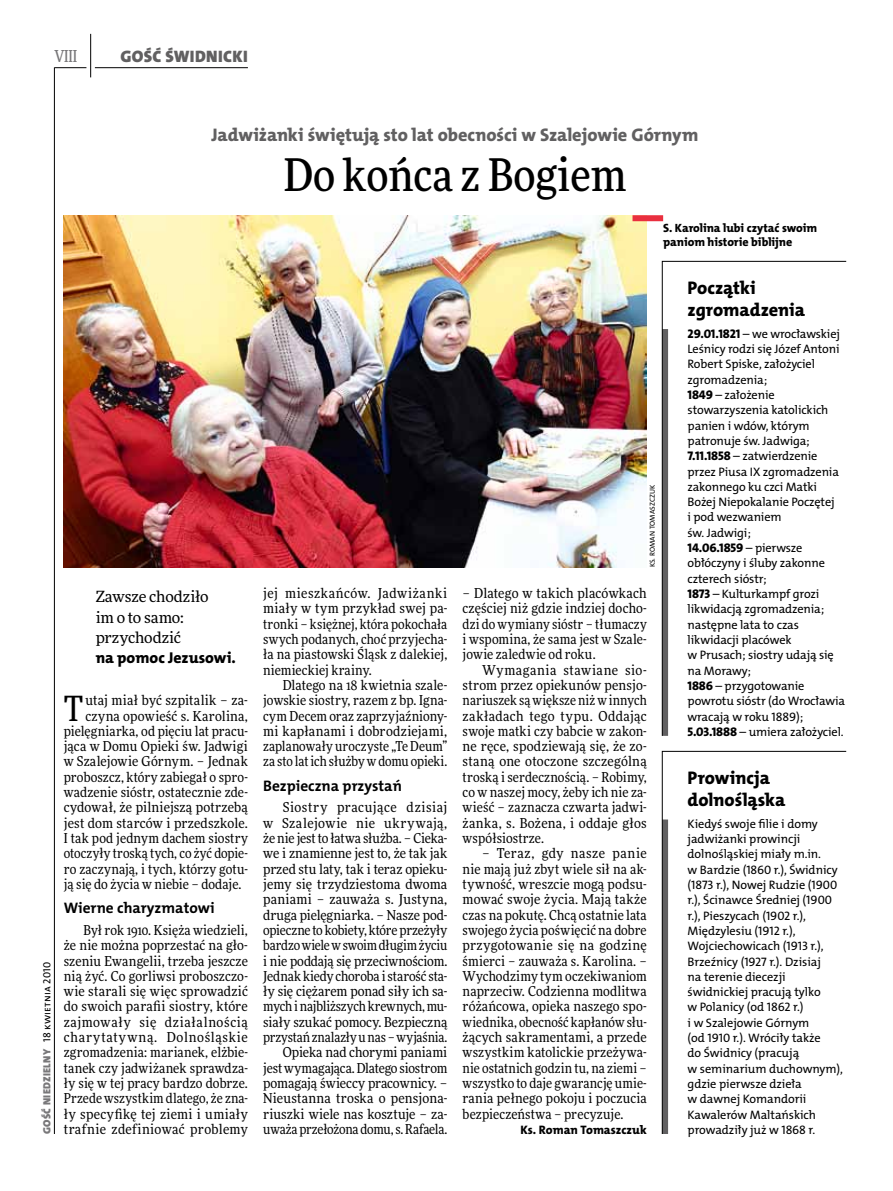
<style>
.page{position:relative;width:893px;height:1191px;background:#fff}
.page>*{position:absolute;margin:0;border:0;box-sizing:border-box;transform-origin:0 0}
.t1{font:500 45px "Freeday Narrow";color:#000}
.t2{font:34.8px "Freeday Narrow News";color:#000}
.t3{font:18.3px "The Mix HP8 Ex Bld";letter-spacing:-.005em;color:#616061}
.t4{font:18.3px/21.6px "The Mix HP8 Ex Bld";letter-spacing:-.005em;color:#000}
.t5{font:16.65px "The Mix HP9 Blk";letter-spacing:.02em;color:#616061}
.t6{font:500 16.5px "Freeday Narrow";color:#787779;scale:.9 1}
.t7{font:15.75px "The Mix HP8 Ex Bld";color:#000}
.t8{font:15.45px/20.4px "Freeday News";letter-spacing:-.005em;color:#000}
.t9{font:15.3px "The Mix HP7 Bld";color:#000}
.t10{font:13.65px/15.3px "Freeday Narrow News";letter-spacing:.005em;color:#000;text-align:justify}
.t11{font:12.6px "The Mix HP8 Ex Bld";color:#000}
.t12{font:12.3px/15.3px "The Mix HP5 Plain";letter-spacing:-.01em;color:#000}
.t13{font:12.3px "The Mix HP8 Ex Bld";color:#000}
.t14{font:12px/13.5px "The Mix HP8 Ex Bld";letter-spacing:-.005em;color:#000}
.t15{font:10.5px "The Mix HP9 Blk";letter-spacing:.025em;color:#787779}
.t16{font:7.2px "The Mix HP5 Plain";letter-spacing:.005em;color:#000}
.s1{font-family:"The Mix HP5 Plain";color:#000}
.s2{font-family:"The Mix HP8 Ex Bld";font-size:12.6px}
.s3{font-family:"The Mix HP5 Plain";font-size:12.3px}
</style>
<div class="page">
<hr style="left:54px;top:67px;width:1px;height:1067px;background:#000">
<hr style="left:90px;top:34px;width:1px;height:43px;background:#000">
<hr style="left:54px;top:67px;width:32px;height:1px;background:#000">
<hr style="left:95px;top:67px;width:153px;height:1px;background:#000">
<img style="left:64px;top:215px;width:583px;height:352px">
<svg style="left:662px;top:261px;width:185px;height:475px"></svg>
<svg style="left:662px;top:751px;width:185px;height:383px"></svg>
<div style="left:632px;top:215px;width:31px;height:6px;background:#e92f3f"></div>
<p class="t6" style="left:54px;top:46px;width:27px">VIII</p>
<p class="t5" style="left:120px;top:46px;width:129px">GOŚĆ ŚWIDNICKI</p>
<h3 class="t3" style="left:211px;top:123px;width:488px">Jadwiżanki świętują sto lat obecności w Szalejowie Górnym</h3>
<h1 class="t1" style="left:284px;top:147px;width:344px">Do końca z Bogiem</h1>
<p class="t14" style="left:663px;top:222px;width:155px">S. Karolina lubi czytać swoim paniom historie biblijne</p>
<p class="t15" style="left:40px;top:1134px;width:173px;rotate:-90deg">GOŚĆ NIEDZIELNY <span class="s1">18 kwietnia 2010</span></p>
<p class="t8" style="left:96px;top:586px;width:114px">Zawsze chodziło im o to samo: przychodzić</p>
<p class="t7" style="left:96px;top:648px;width:142px">na pomoc Jezusowi.</p>
<h2 class="t2" style="left:64px;top:686px;width:21px">T</h2>
<p class="t10" style="left:85px;top:692px;width:164px">utaj miał być szpitalik – za-</p>
<p class="t10" style="left:85px;top:708px;width:164px">czyna opowieść s. Karolina,</p>
<p class="t10" style="left:64px;top:723px;width:186px">pielęgniarka, od pięciu lat pracu-</p>
<p class="t10" style="left:64px;top:738px;width:186px">jąca w Domu Opieki św. Jadwigi</p>
<p class="t10" style="left:64px;top:754px;width:186px">w Szalejowie Górnym. – Jednak</p>
<p class="t10" style="left:64px;top:769px;width:186px">proboszcz, który zabiegał o spro-</p>
<p class="t10" style="left:64px;top:784px;width:186px">wadzenie sióstr, ostatecznie zde-</p>
<p class="t10" style="left:64px;top:799px;width:186px">cydował, że pilniejszą potrzebą</p>
<p class="t10" style="left:64px;top:815px;width:186px">jest dom starców i przedszkole.</p>
<p class="t10" style="left:64px;top:830px;width:186px">I tak pod jednym dachem siostry</p>
<p class="t10" style="left:64px;top:845px;width:186px">otoczyły troską tych, co żyć dopie-</p>
<p class="t10" style="left:64px;top:861px;width:186px">ro zaczynają, i tych, którzy gotu-</p>
<p class="t10" style="left:64px;top:876px;width:179px">ją się do życia w niebie – dodaje.</p>
<p class="t9" style="left:64px;top:898px;width:152px">Wierne charyzmatowi</p>
<p class="t10" style="left:64px;top:922px;width:186px;text-indent:20px">Był rok 1910. Księża wiedzieli, że nie można poprzestać na gło&shy;szeniu Ewangelii, trzeba jeszcze nią żyć. Co gorliwsi proboszczo&shy;wie starali się więc sprowadzić do swoich parafii siostry, które zajmowały się działalnością charytatywną. Dolnośląskie zgromadzenia: marianek, elżbie&shy;tanek czy jadwiżanek sprawdza&shy;ły się w tej pracy bardzo dobrze.<br>Przede wszystkim dlatego, że zna&shy;ły specyfikę tej ziemi i umiały trafnie zdefiniować problemy</p>
<p class="t10" style="left:263px;top:585px;width:186px">jej mieszkańców. Jadwiżanki miały w tym przykład swej pa&shy;tronki – księżnej, która pokochała swych podanych, choć przyjecha&shy;ła na piastowski Śląsk z dalekiej, niemieckiej krainy.</p>
<p class="t10" style="left:263px;top:677px;width:186px;text-indent:20px">Dlatego na 18 kwietnia szale&shy;jowskie siostry, razem z bp. Igna&shy;cym Decem oraz zaprzyjaźniony&shy;mi kapłanami i dobrodziejami, zaplanowały uroczyste „Te Deum” za sto lat ich służby w domu opieki.</p>
<p class="t9" style="left:263px;top:775px;width:140px">Bezpieczna przystań</p>
<p class="t10" style="left:263px;top:799px;width:186px;text-align:right">Siostry pracujące dzisiaj<br>w Szalejowie nie ukrywają, że nie jest to łatwa służba. – Cieka&shy;we i znamienne jest to, że tak jak przed stu laty, tak i teraz opieku&shy;jemy się trzydziestoma dwoma paniami – zauważa s. Justyna, druga pielęgniarka. – Nasze pod&shy;opieczne to kobiety, które przeżyły bardzo wiele w swoim długim życiu i nie poddają się przeciwnościom.<br>Jednak kiedy choroba i starość sta&shy;ły się ciężarem ponad siły ich sa&shy;mych i najbliższych krewnych, mu&shy;siały szukać pomocy. Bezpieczną przystań znalazły u nas – wyjaśnia.<br>Opieka nad chorymi paniami jest wymagająca. Dlatego siostrom pomagają świeccy pracownicy. –<br>Nieustanna troska o pensjona&shy;riuszki wiele nas kosztuje – za&shy;uważa przełożona domu, s. Rafaela.</p>
<p class="t16" style="left:648px;top:567px;width:83px;rotate:-90deg">ks. Roman Tomaszczuk</p>
<p class="t10" style="left:463px;top:585px;width:186px">– Dlatego w takich placówkach częściej niż gdzie indziej docho&shy;dzi do wymiany sióstr – tłumaczy i wspomina, że sama jest w Szale&shy;jowie zaledwie od roku.</p>
<p class="t10" style="left:463px;top:662px;width:186px;text-indent:20px">Wymagania stawiane sio&shy;strom przez opiekunów pensjo&shy;nariuszek są większe niż w innych zakładach tego typu. Oddając swoje matki czy babcie w zakon&shy;ne ręce, spodziewają się, że zo&shy;staną one otoczone szczególną troską i serdecznością. – Robimy, co w naszej mocy, żeby ich nie za&shy;wieść – zaznacza czwarta jadwi&shy;żanka, s. Bożena, i oddaje głos współsiostrze.</p>
<p class="t10" style="left:463px;top:845px;width:186px;text-indent:20px">– Teraz, gdy nasze panie nie mają już zbyt wiele sił na ak&shy;tywność, wreszcie mogą podsu&shy;mować swoje życia. Mają także czas na pokutę. Chcą ostatnie lata swojego życia poświęcić na dobre przygotowanie się na godzinę śmierci – zauważa s. Karolina. – Wychodzimy tym oczekiwaniom naprzeciw. Codzienna modlitwa różańcowa, opieka naszego spo&shy;wiednika, obecność kapłanów słu&shy;żących sakramentami, a przede wszystkim katolickie przeżywa&shy;nie ostatnich godzin tu, na ziemi – wszystko to daje gwarancję umie&shy;rania pełnego pokoju i poczucia bezpieczeństwa – precyzuje.</p>
<p class="t13" style="left:520px;top:1122px;width:128px">Ks. Roman Tomaszczuk</p>
<h3 class="t4" style="left:688px;top:277px;width:119px">Początki zgromadzenia</h3>
<p class="t12" style="left:688px;top:326px;width:154px"><span class="s2">29.01.1821</span> – we wrocławskiej<br>Leśnicy rodzi się Józef Antoni<br>Robert Spiske, założyciel zgromadzenia;<br><span class="s2">1849</span> – założenie stowarzyszenia katolickich panien i wdów, którym patronuje św. Jadwiga;<br><span class="s2">7.11.1858</span> – zatwierdzenie przez Piusa IX zgromadzenia zakonnego ku czci Matki<br>Bożej N iepokalanie Poczętej i pod wezwaniem<br>św. Jadwigi;</p>
<p class="t11" style="left:688px;top:540px;width:116px">14.06.1859 <span class="s3">– pierwsze</span></p>
<p class="t12" style="left:688px;top:555px;width:159px">obłóczyny i śluby zakonne czterech sióstr;<br><span class="s2">1873</span> – Kulturkampf grozi likwidacją zgromadzenia; następne lata to czas likwidacji placówek<br>w Prusach; siostry udają się na Morawy;<br><span class="s2">1886</span> – przygotowanie powrotu sióstr (do Wrocławia wracają w roku 1889);<br><span class="s2">5.03.1888</span> – umiera założyciel.</p>
<h3 class="t4" style="left:688px;top:767px;width:99px">Prowincja dolnośląska</h3>
<p class="t12" style="left:688px;top:816px;width:157px">Kiedyś swoje filie i domy jadwiżanki prowincji dolnośląskiej miały m.in.<br>w Bardzie (1860 r.), Świdnicy (1873 r.), N owej Rudzie (1900 r.), Ścinawce Średniej (1900 r.), Pieszycach (1902 r.),<br>Międzylesiu (1912 r.),<br>Wojciechowicach (1913 r.),<br>Brzeźnicy (1927 r.). Dzisiaj<br>na terenie diecezji świdnickiej pracują tylko<br>w Polanicy (od 1862 r.)<br>i w Szalejowie Górnym<br>(od 1910 r.). Wróciły także<br>do Świdnicy (pracują<br>w seminarium duchownym), gdzie pierwsze dzieła<br>w dawnej Komandorii<br>Kawalerów Maltańskich prowadziły już w 1868 r.</p>
</div>
